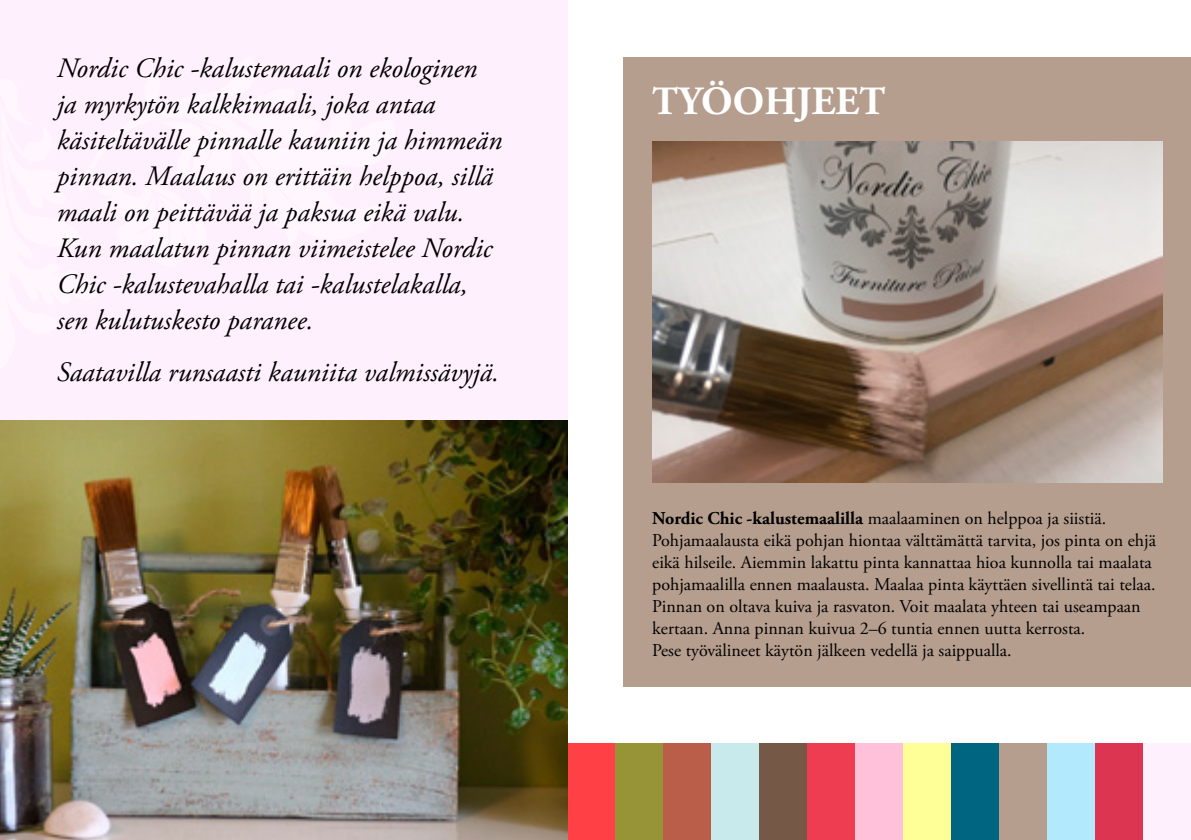
<style>
.page{position:relative;width:1191px;height:840px;background:#fff}
.page>*{position:absolute;margin:0;border:0;box-sizing:border-box;transform-origin:0 0}
.t1{font:700 40px "Adobe Garamond Pro";color:#fff}
.t2{font:italic 28px/36px "Adobe Garamond Pro";color:#000}
.t3{font:18px/22px "Adobe Garamond Pro";color:#000}
.s1{font-weight:700}
</style>
<div class="page">
<div style="left:624px;top:57px;width:567px;height:629px;background:#b69e8e"></div>
<div style="left:0;top:0;width:567px;height:420px;background:#fff0fd"></div>
<div style="left:567px;top:743px;width:48px;height:96px;background:#ff4044"></div>
<div style="left:615px;top:743px;width:48px;height:96px;background:#969436"></div>
<div style="left:663px;top:743px;width:48px;height:96px;background:#ba5e4a"></div>
<div style="left:711px;top:743px;width:48px;height:96px;background:#c8eaec"></div>
<div style="left:759px;top:743px;width:48px;height:96px;background:#765846"></div>
<div style="left:807px;top:743px;width:48px;height:96px;background:#ee3d51"></div>
<div style="left:855px;top:743px;width:48px;height:96px;background:#ffc0da"></div>
<div style="left:903px;top:743px;width:48px;height:96px;background:#ffff98"></div>
<div style="left:951px;top:743px;width:48px;height:96px;background:#006581"></div>
<div style="left:999px;top:743px;width:48px;height:96px;background:#b69e8e"></div>
<div style="left:1047px;top:743px;width:48px;height:96px;background:#b3e9fc"></div>
<div style="left:1095px;top:743px;width:48px;height:96px;background:#dc3551"></div>
<div style="left:1143px;top:743px;width:48px;height:96px;background:#fff0fd"></div>
<img style="left:0;top:420px;width:567px;height:419px">
<img style="left:652px;top:142px;width:510px;height:340px">
<p class="t2" style="left:57px;top:51px;width:447px">Nordic Chic -kalustemaali on ekologinen ja myrkytön kalkkimaali, joka antaa käsiteltävälle pinnalle kauniin ja himmeän pinnan. Maalaus on erittäin helppoa, sillä maali on peittävää ja paksua eikä valu.<br>Kun maalatun pinnan viimeistelee Nordic Chic -kalustevahalla tai -kalustelakalla, sen kulutuskesto paranee.</p>
<h2 class="t2" style="left:57px;top:354px;width:444px">Saatavilla runsaasti kauniita valmissävyjä.</h2>
<h1 class="t1" style="left:652px;top:78px;width:234px">TYÖOHJEET</h1>
<p class="t3" style="left:652px;top:507px;width:505px"><span class="s1">Nordic Chic -kalustemaalilla</span> maalaaminen on helppoa ja siistiä.<br>Pohjamaalausta eikä pohjan hiontaa välttämättä tarvita, jos pinta on ehjä eikä hilseile. Aiemmin lakattu pinta kannattaa hioa kunnolla tai maalata pohjamaalilla ennen maalausta. Maalaa pinta käyttäen sivellintä tai telaa.<br>Pinnan on oltava kuiva ja rasvaton. Voit maalata yhteen tai useampaan kertaan. Anna pinnan kuivua 2–6 tuntia ennen uutta kerrosta.<br>Pese työvälineet käytön jälkeen vedellä ja saippualla.</p>
</div>
